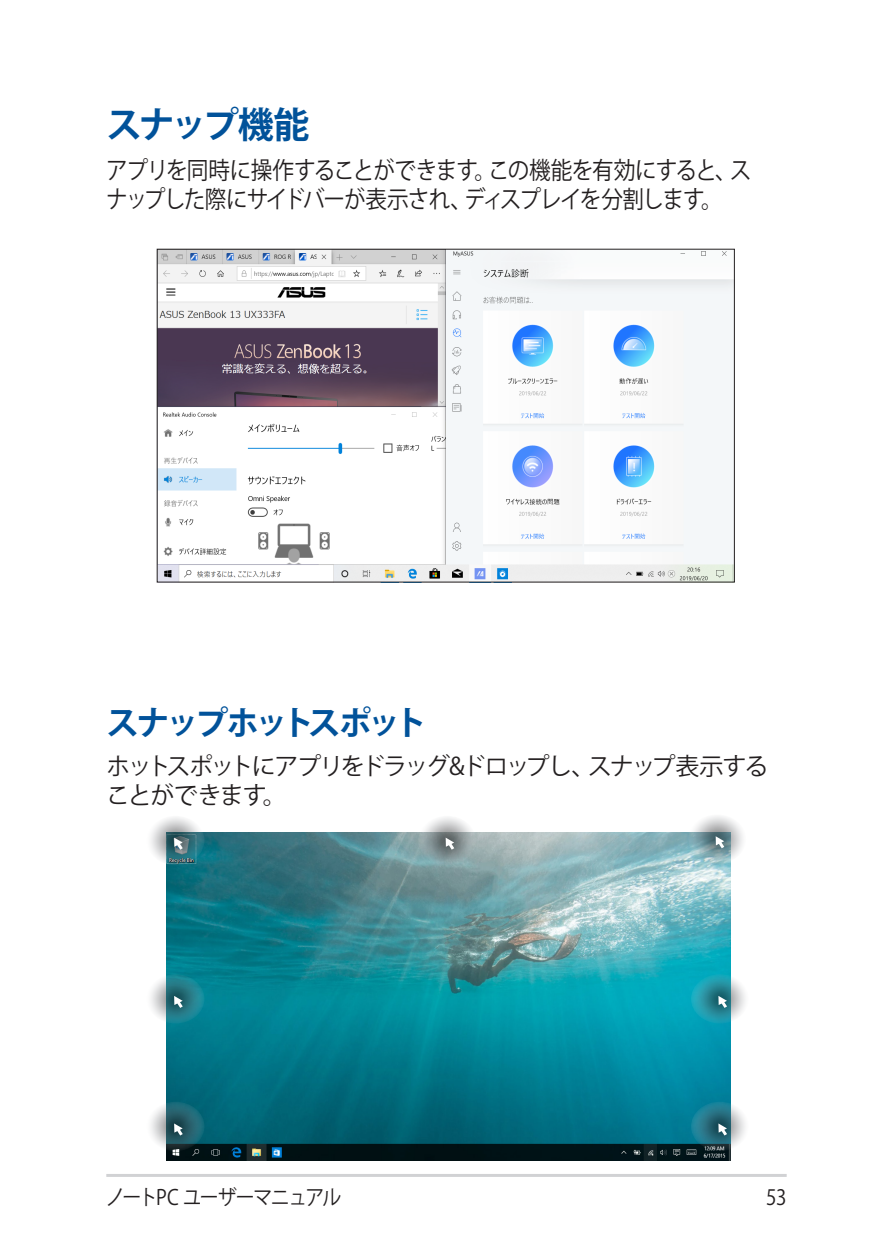
<style>
.page{position:relative;width:893px;height:1259px;background:#fff}
.page>*{position:absolute;margin:0;border:0;box-sizing:border-box;transform-origin:0 0}
.t1{font:700 36px "Koz Go Pr 6 N";letter-spacing:-.09em;color:#01529a}
.t2{font:700 33px "Koz Go Pr 6 N";letter-spacing:-.105em;color:#01529a}
.t3{font:24px/28.8px "Koz Go Pr 6 N";letter-spacing:-.06em;color:#231f20;scale:.9 1}
.t4{font:24px/28.8px "Koz Go Pr 6 N";letter-spacing:-.08em;color:#231f20}
.t5{font:21px "Koz Go Pr 6 N";letter-spacing:-.07em;color:#231f20;scale:.9 1}
</style>
<div class="page">
<hr style="left:106px;top:1174px;width:681px;height:3px;background:#d1d2d4">
<img style="left:166px;top:832px;width:564px;height:328px">
<svg style="left:147px;top:816px;width:58px;height:49px"></svg>
<svg style="left:174px;top:837px;width:9px;height:12px"></svg>
<svg style="left:418px;top:816px;width:58px;height:49px;background:#a0acae"></svg>
<svg style="left:446px;top:837px;width:8px;height:12px"></svg>
<svg style="left:688px;top:814px;width:58px;height:50px"></svg>
<svg style="left:716px;top:836px;width:8px;height:12px"></svg>
<svg style="left:147px;top:974px;width:58px;height:49px;background:#5999a3"></svg>
<svg style="left:174px;top:996px;width:9px;height:12px"></svg>
<svg style="left:691px;top:974px;width:58px;height:49px;background:#56a8b5"></svg>
<svg style="left:718px;top:996px;width:9px;height:12px"></svg>
<svg style="left:147px;top:1101px;width:58px;height:50px;background:#5a828b"></svg>
<svg style="left:174px;top:1123px;width:9px;height:12px"></svg>
<svg style="left:691px;top:1101px;width:58px;height:50px;background:#598e9b"></svg>
<svg style="left:718px;top:1123px;width:9px;height:12px"></svg>
<img style="left:159px;top:251px;width:574px;height:329px">
<h1 class="t1" style="left:106px;top:105px;width:205px">スナップ機能</h1>
<p class="t3" style="left:106px;top:156px;width:718px">アプリを同時に操作することができます。この機能を有効にすると、スナップした際にサイドバーが表示され、ディスプレイを分割します。</p>
<h2 class="t2" style="left:106px;top:704px;width:322px">スナップホットスポット</h2>
<p class="t4" style="left:106px;top:752px;width:664px">ホットスポットにアプリをドラッグ&amp;ドロップし、スナップ表示することができます。</p>
<p class="t5" style="left:106px;top:1185px;width:263px">ノートPC ユーザーマニュアル</p>
<p class="t5" style="left:766px;top:1185px;width:24px">53</p>
</div>
